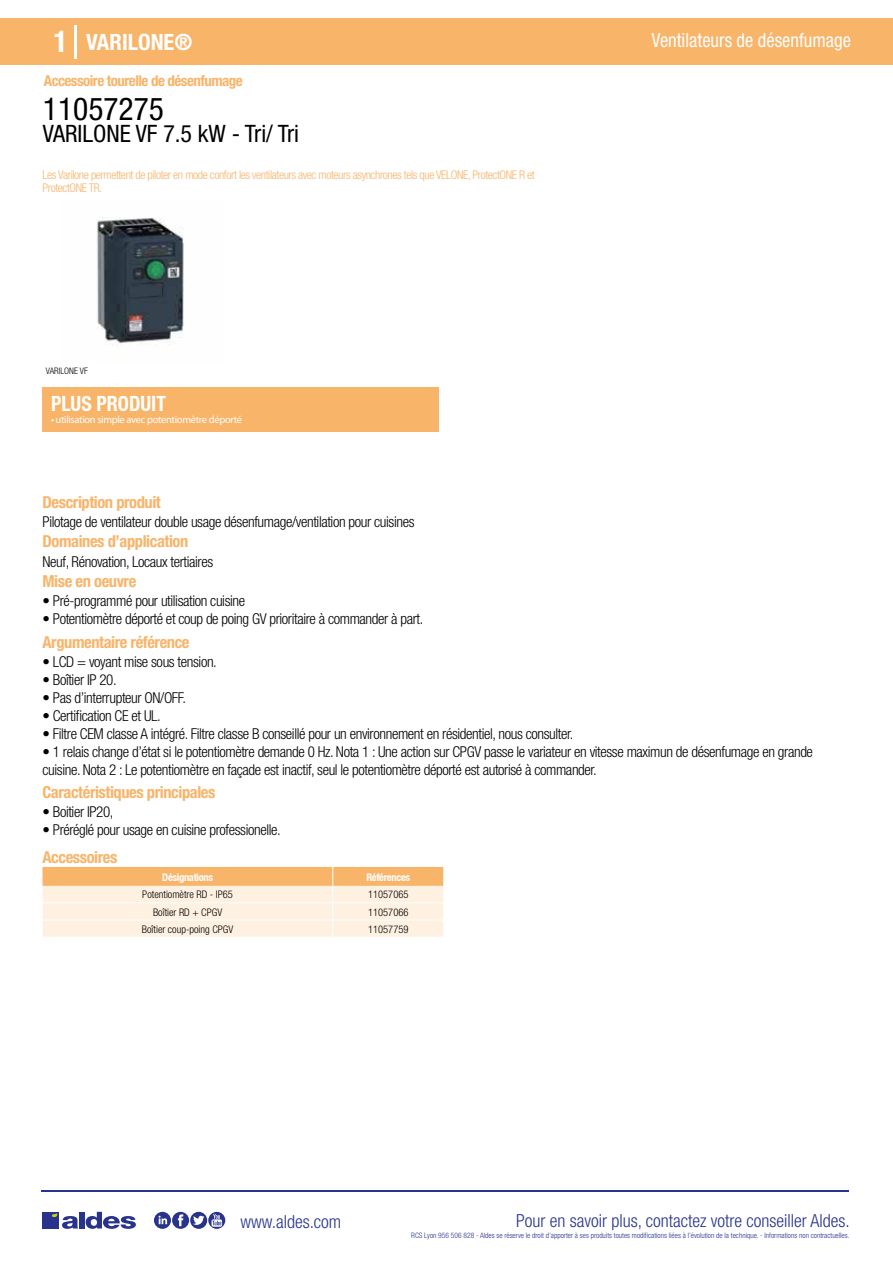
<style>
.page{position:relative;width:893px;height:1263px;background:#fff}
.page>*{position:absolute;margin:0;border:0;box-sizing:border-box;transform-origin:0 0}
.t1{font:condensed 31.5px "Helvetica Neue LT Std";color:#000}
.t2{font:condensed 24px "Helvetica Neue LT Std";color:#000}
.t3{font:700 condensed 22.5px "Helvetica Neue LT Std";color:#fff}
.t4{font:700 condensed 21px "Helvetica Neue";color:#fff;scale:.95 1}
.t5{font:condensed 19.5px "Helvetica Neue LT Std";color:#fff;scale:.95 1}
.t6{font:300 condensed 18px "Helvetica Neue";color:#28348b}
.t7{font:700 condensed 16.5px "Helvetica Neue LT Std";letter-spacing:-.025em;color:#f8b469}
.t8{font:300 condensed 15px/18px "Helvetica Neue LT Std";letter-spacing:-.025em;color:#000}
.t9{font:700 condensed 15px "Helvetica Neue LT Std";letter-spacing:-.035em;color:#f8b469}
.t10{font:300 condensed 12px/13.5px "Helvetica Neue LT Std";letter-spacing:-.035em;color:#f8b469}
.t11{font:300 condensed 10.5px "Helvetica Neue";color:#000}
.t12{font:10.5px "Myriad Pro";letter-spacing:-.03em;color:#fff}
.t13{font:700 condensed 10.5px "Helvetica Neue";letter-spacing:-.03em;color:#fff}
.t14{font:300 condensed 9px "Helvetica Neue";color:#000}
.t15{font:300 condensed 7.5px "Helvetica Neue";color:#28348b}
.s1{font-size:30px}
</style>
<div class="page">
<div style="left:0;top:18px;width:893px;height:46px;background:#f8b469"></div>
<div style="left:43px;top:387px;width:396px;height:45px;background:#f8b469"></div>
<hr style="left:74px;top:25px;width:2px;height:33px;background:#fff">
<svg style="left:96px;top:217px;width:88px;height:128px;background:#525c62"></svg>
<svg style="left:43px;top:867px;width:401px;height:70px;background:#fce1c2"></svg>
<hr style="left:41px;top:1190px;width:808px;height:1px;background:#28348b">
<svg style="left:154px;top:1212px;width:71px;height:17px"></svg>
<div style="left:42px;top:1212px;width:17px;height:16px;background:#28348b"></div>
<div style="left:79px;top:1212px;width:5px;height:16px;background:#28348b"></div>
<svg style="left:86px;top:1212px;width:50px;height:17px"></svg>
<svg style="left:52px;top:1213px;width:26px;height:16px"></svg>
<h3 class="t3" style="left:54px;top:28px;width:140px"><span class="s1">1</span> VARILONE®</h3>
<h3 class="t5" style="left:652px;top:29px;width:211px">Ventilateurs de désenfumage</h3>
<p class="t9" style="left:44px;top:71px;width:200px">Accessoire tourelle de désenfumage</p>
<h1 class="t1" style="left:43px;top:91px;width:122px">11057275</h1>
<h2 class="t2" style="left:43px;top:120px;width:258px">VARILONE VF 7.5 kW - Tri/ Tri</h2>
<p class="t10" style="left:43px;top:167px;width:494px">Les Varilone permettent de piloter en mode confort les ventilateurs avec moteurs asynchrones tels que VELONE, ProtectONE R et<br>ProtectONE TR.</p>
<p class="t14" style="left:46px;top:365px;width:43px">VARILONE VF</p>
<h3 class="t4" style="left:51px;top:391px;width:122px">PLUS PRODUIT</h3>
<p class="t12" style="left:51px;top:413px;width:193px">• utilisation simple avec potentiomètre déporté</p>
<p class="t7" style="left:43px;top:492px;width:120px">Description produit</p>
<p class="t7" style="left:43px;top:531px;width:147px">Domaines d’application</p>
<p class="t7" style="left:43px;top:571px;width:95px">Mise en oeuvre</p>
<p class="t8" style="left:43px;top:513px;width:374px">Pilotage de ventilateur double usage désenfumage/ventilation pour cuisines</p>
<p class="t8" style="left:43px;top:552px;width:172px">Neuf, Rénovation, Locaux tertiaires</p>
<p class="t8" style="left:43px;top:592px;width:204px">• Pré-programmé pour utilisation cuisine</p>
<p class="t8" style="left:43px;top:610px;width:382px">• Potentiomètre déporté et coup de poing GV prioritaire à commander à part.</p>
<p class="t7" style="left:43px;top:632px;width:149px">Argumentaire référence</p>
<p class="t8" style="left:43px;top:652px;width:176px">• LCD = voyant mise sous tension.</p>
<p class="t8" style="left:43px;top:670px;width:76px">• Boîtier IP 20.</p>
<p class="t8" style="left:43px;top:688px;width:145px">• Pas d’interrupteur ON/OFF.</p>
<p class="t8" style="left:43px;top:706px;width:120px">• Certification CE et UL.</p>
<p class="t8" style="left:43px;top:724px;width:532px">• Filtre CEM classe A intégré. Filtre classe B conseillé pour un environnement en résidentiel, nous consulter.</p>
<p class="t8" style="left:43px;top:742px;width:772px">• 1 relais change d’état si le potentiomètre demande 0 Hz. Nota 1 : Une action sur CPGV passe le variateur en vitesse maximun de désenfumage en grande cuisine. Nota 2 : Le potentiomètre en façade est inactif, seul le potentiomètre déporté est autorisé à commander.</p>
<p class="t7" style="left:43px;top:782px;width:174px">Caractéristiques principales</p>
<p class="t8" style="left:43px;top:802px;width:72px">• Boitier IP20,</p>
<p class="t8" style="left:43px;top:820px;width:240px">• Préréglé pour usage en cuisine professionelle.</p>
<p class="t7" style="left:43px;top:847px;width:76px">Accessoires</p>
<p class="t13" style="left:162px;top:871px;width:52px">Désignations</p>
<p class="t13" style="left:366px;top:871px;width:45px">Références</p>
<p class="t11" style="left:142px;top:888px;width:92px">Potentiomètre RD - IP65</p>
<p class="t11" style="left:368px;top:888px;width:42px">11057065</p>
<p class="t11" style="left:153px;top:906px;width:71px">Boîtier RD + CPGV</p>
<p class="t11" style="left:368px;top:906px;width:42px">11057066</p>
<p class="t11" style="left:142px;top:923px;width:93px">Boîtier coup-poing CPGV</p>
<p class="t11" style="left:368px;top:923px;width:42px">11057759</p>
<p class="t6" style="left:240px;top:1211px;width:102px">www.aldes.com</p>
<p class="t6" style="left:516px;top:1211px;width:335px">Pour en savoir plus, contactez votre conseiller Aldes.</p>
<p class="t15" style="left:411px;top:1230px;width:440px">RCS Lyon 956 506 828 - Aldes se réserve le droit d’apporter à ses produits toutes modifications liées à l’évolution de la technique. - Informations non contractuelles.</p>
</div>
